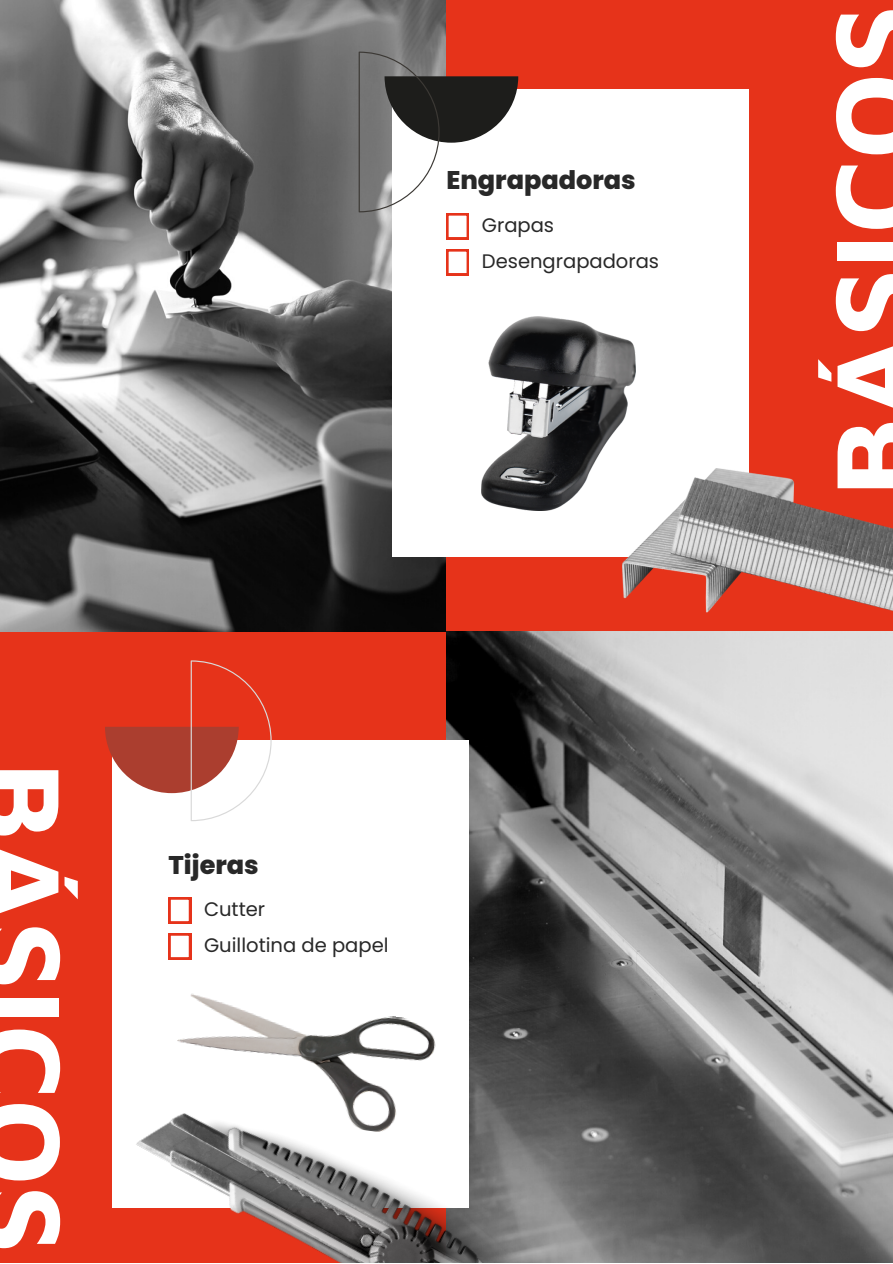
<style>
.page{position:relative;width:893px;height:1264px;background:#fff}
.page>*{position:absolute;margin:0;border:0;box-sizing:border-box;transform-origin:0 0}
.t1{font:700 117.3px "Maven Pro";color:#fff}
.t2{font:800 25.5px "Poppins";color:#282828}
.t3{font:19.5px/36px "Poppins";color:#282828}
</style>
<div class="page">
<div style="left:0;top:0;width:892px;height:1262px;background:#e6331a"></div>
<img style="left:0;top:0;width:446px;height:631px">
<img style="left:446px;top:631px;width:446px;height:631px">
<div style="left:392px;top:89px;width:356px;height:467px;background:#fff"></div>
<div style="left:112px;top:739px;width:356px;height:468px;background:#fff"></div>
<svg style="left:105px;top:660px;width:166px;height:161px"></svg>
<svg style="left:358px;top:52px;width:160px;height:187px"></svg>
<svg style="left:446px;top:249px;width:23px;height:26px"></svg>
<img style="left:482px;top:316px;width:154px;height:194px">
<svg style="left:168px;top:897px;width:23px;height:26px"></svg>
<svg style="left:168px;top:933px;width:23px;height:26px"></svg>
<img style="left:622px;top:469px;width:270px;height:144px">
<img style="left:177px;top:993px;width:259px;height:62px">
<img style="left:112px;top:1055px;width:469px;height:207px">
<h2 class="t2" style="left:446px;top:163px;width:191px">Engrapadoras</h2>
<p class="t3" style="left:482px;top:207px;width:179px">Grapas<br>Desengrapadoras</p>
<h1 class="t1" style="left:93px;top:761px;width:493px;rotate:90deg">BÁSICOS</h1>
<h2 class="t2" style="left:168px;top:846px;width:92px">Tijeras</h2>
<p class="t3" style="left:204px;top:891px;width:186px">Cutter<br>Guillotina de papel</p>
<h1 class="t1" style="left:802px;top:496px;width:493px;rotate:-90deg">BÁSICOS</h1>
</div>
